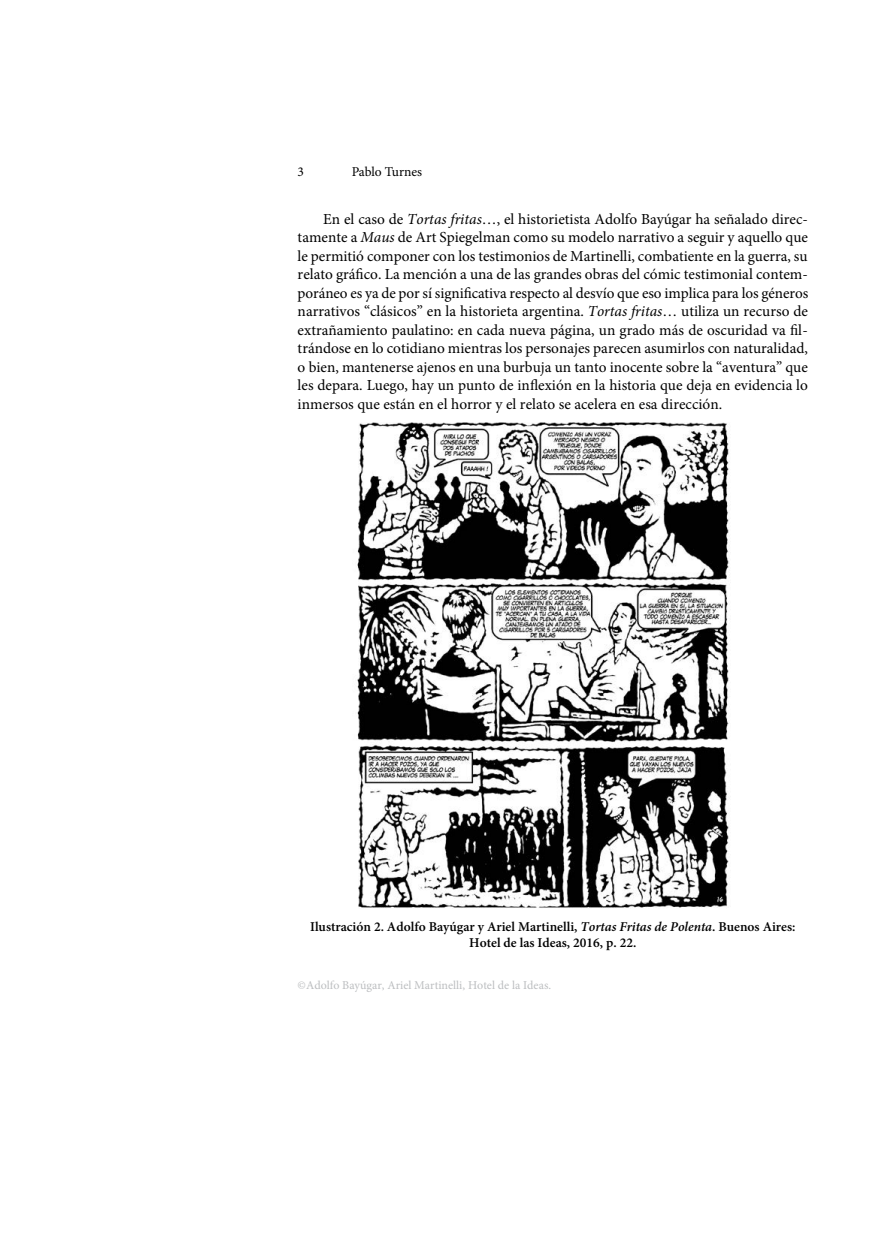
<style>
.page{position:relative;width:893px;height:1234px;background:#fff}
.page>*{position:absolute;margin:0;border:0;box-sizing:border-box;transform-origin:0 0}
.t1{font:15.3px/18.5px "Minion Pro";color:#000;text-align:justify}
.t2{font:600 13.5px/16.5px "Minion Pro";color:#000;text-align:center}
.t3{font:13.5px "Minion Pro";letter-spacing:-.005em;color:#000}
.t4{font:12px "Minion Pro";color:#bcbec0}
.s1{font-style:italic}
</style>
<div class="page">
<img style="left:357px;top:422px;width:373px;height:486px">
<p class="t3" style="left:298px;top:162px;width:8px">3</p>
<p class="t3" style="left:352px;top:162px;width:72px">Pablo Turnes</p>
<p class="t1" style="left:298px;top:210px;width:512px;text-indent:26px">En el caso de <span class="s1">Tortas fritas</span>…, el historietista Adolfo Bayúgar ha señalado direc&shy;tamente a <span class="s1">Maus</span> de Art Spiegelman como su modelo narrativo a seguir y aquello que le permitió componer con los testimonios de Martinelli, combatiente en la guerra, su relato gráfico. La mención a una de las grandes obras del cómic testimonial contem&shy;poráneo es ya de por sí significativa respecto al desvío que eso implica para los géneros narrativos “clásicos” en la historieta argentina. <span class="s1">Tortas fritas</span>… utiliza un recurso de extrañamiento paulatino: en cada nueva página, un grado más de oscuridad va fil&shy;trándose en lo cotidiano mientras los personajes parecen asumirlos con naturalidad, o bien, mantenerse ajenos en una burbuja un tanto inocente sobre la “aventura” que les depara. Luego, hay un punto de inflexión en la historia que deja en evidencia lo inmersos que están en el horror y el relato se acelera en esa dirección.</p>
<p class="t2" style="left:310px;top:917px;width:487px">Ilustración 2. Adolfo Bayúgar y Ariel Martinelli, <span class="s1">Tortas Fritas de Polenta</span>. Buenos Aires:<br>Hotel de las Ideas, 2016, p. 22.</p>
<p class="t4" style="left:298px;top:977px;width:255px">©Adolfo Bayúgar, Ariel Martinelli, Hotel de la Ideas.</p>
</div>
